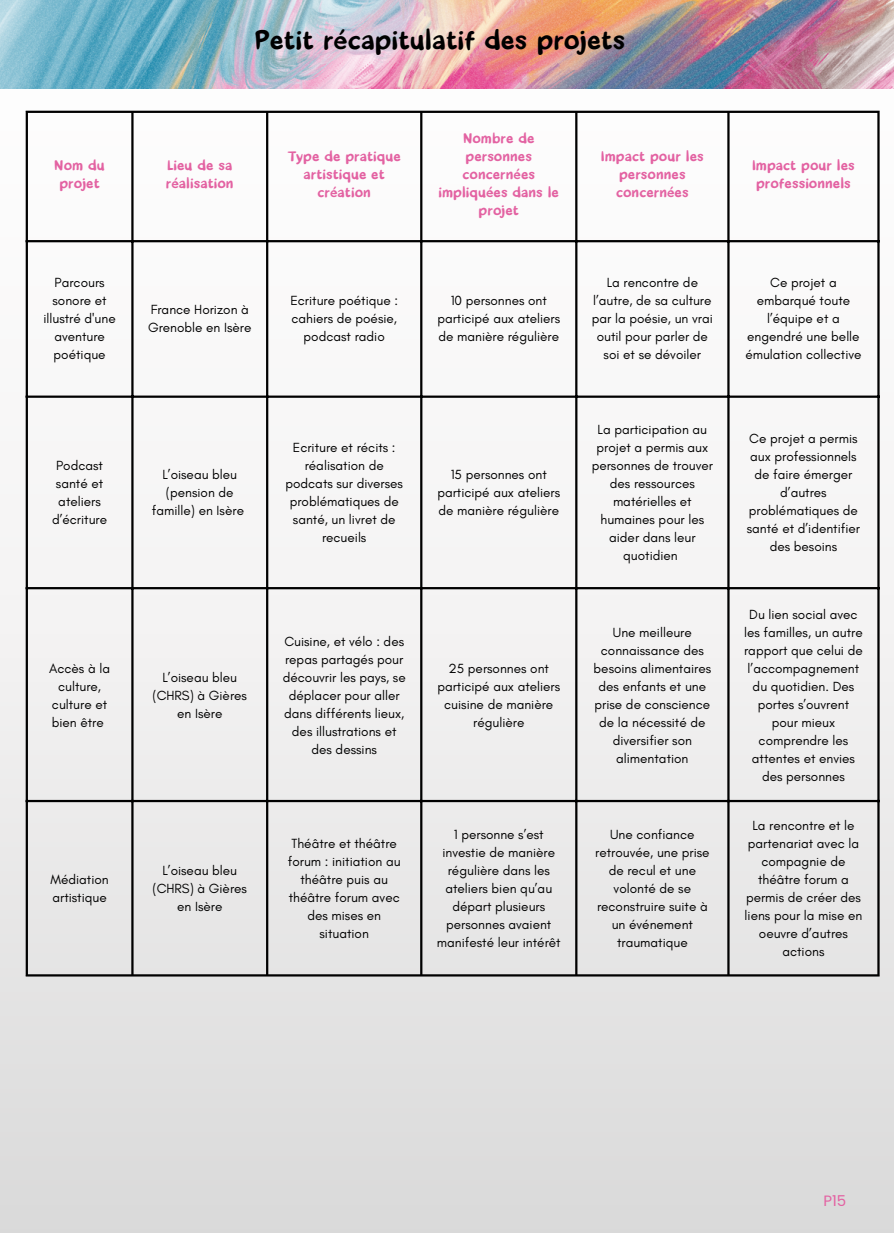
<style>
.page{position:relative;width:894px;height:1233px;background:#fff}
.page>*{position:absolute;margin:0;border:0;box-sizing:border-box;transform-origin:0 0}
.t1{font:700 25.5px "Shandy Sans";color:#000}
.t2{font:15px "Poppins";color:#e362a2}
.t3{font:13.5px/18px "Glacial Indifference";color:#000;text-align:center}
.t4{font:700 13.5px/18px "Shandy Sans";color:#e362a2;text-align:center}
</style>
<div class="page">
<div style="left:0;top:0;width:893px;height:1233px;background:linear-gradient(to bottom,#fff,#ddd)"></div>
<img style="left:0;top:0;width:893px;height:89px">
<hr style="left:26px;top:113px;width:2px;height:861px;background:#000">
<hr style="left:131px;top:113px;width:2px;height:861px;background:#000">
<hr style="left:266px;top:113px;width:2px;height:861px;background:#000">
<hr style="left:420px;top:113px;width:2px;height:861px;background:#000">
<hr style="left:575px;top:113px;width:2px;height:861px;background:#000">
<hr style="left:727px;top:113px;width:2px;height:861px;background:#000">
<hr style="left:877px;top:113px;width:2px;height:861px;background:#000">
<hr style="left:26px;top:111px;width:853px;height:2px;background:#000">
<hr style="left:26px;top:240px;width:853px;height:2px;background:#000">
<hr style="left:26px;top:396px;width:853px;height:2px;background:#000">
<hr style="left:26px;top:587px;width:853px;height:2px;background:#000">
<hr style="left:26px;top:800px;width:853px;height:2px;background:#000">
<hr style="left:26px;top:974px;width:853px;height:3px;background:#000">
<p class="t1" style="left:254px;top:27px;width:372px">Petit récapitulatif des projets</p>
<p class="t4" style="left:54px;top:158px;width:52px">Nom du projet</p>
<h1 class="t4" style="left:166px;top:158px;width:69px;text-align:left">Lieu de sa réalisation</h1>
<p class="t4" style="left:287px;top:149px;width:115px">Type de pratique artistique et création</p>
<p class="t4" style="left:438px;top:131px;width:122px">Nombre de personnes concernées impliquées dans le projet</p>
<p class="t3" style="left:43px;top:274px;width:74px">Parcours sonore et illustré d'une aventure poétique</p>
<p class="t3" style="left:148px;top:301px;width:105px;text-align:left">France Horizon à<br>Grenoble en Isère</p>
<p class="t3" style="left:290px;top:292px;width:109px">Ecriture poétique : cahiers de poésie, podcast radio</p>
<p class="t3" style="left:437px;top:292px;width:124px">10 personnes ont participé aux ateliers de manière régulière</p>
<p class="t3" style="left:52px;top:456px;width:57px">Podcast santé et ateliers d’écriture</p>
<p class="t3" style="left:152px;top:465px;width:94px">L’oiseau bleu (pension de famille) en Isère</p>
<p class="t3" style="left:285px;top:438px;width:119px">Ecriture et récits : réalisation de podcats sur diverses problématiques de santé, un livret de recueils</p>
<p class="t3" style="left:437px;top:465px;width:124px">15 personnes ont participé aux ateliers de manière régulière</p>
<p class="t3" style="left:49px;top:659px;width:62px">Accès à la culture, culture et bien être</p>
<p class="t3" style="left:152px;top:668px;width:96px">L’oiseau bleu (CHRS) à Gières en Isère</p>
<p class="t3" style="left:283px;top:632px;width:124px">Cuisine, et vélo : des repas partagés pour découvrir les pays, se déplacer pour aller dans différents lieux, des illustrations et des dessins</p>
<p class="t3" style="left:437px;top:659px;width:124px">25 personnes ont participé aux ateliers cuisine de manière régulière</p>
<p class="t4" style="left:600px;top:149px;width:104px">Impact pour les personnes concernées</p>
<p class="t4" style="left:751px;top:158px;width:104px;text-align:left">Impact pour les professionnels</p>
<p class="t3" style="left:591px;top:274px;width:122px">La rencontre de l’autre, de sa culture par la poésie, un vrai outil pour parler de soi et se dévoiler</p>
<p class="t3" style="left:745px;top:274px;width:118px">Ce projet a embarqué toute l’équipe et a engendré une belle émulation collective</p>
<p class="t3" style="left:591px;top:420px;width:123px">La participation au projet a permis aux personnes de trouver des ressources matérielles et humaines pour les aider dans leur quotidien</p>
<p class="t3" style="left:746px;top:429px;width:115px">Ce projet a permis aux professionnels de faire émerger d’autres problématiques de santé et d’identifier des besoins</p>
<p class="t3" style="left:593px;top:623px;width:119px">Une meilleure connaissance des besoins alimentaires des enfants et une prise de conscience de la nécessité de diversifier son alimentation</p>
<p class="t3" style="left:743px;top:605px;width:120px">Du lien social avec les familles, un autre rapport que celui de l’accompagnement du quotidien. Des portes s’ouvrent pour mieux comprendre les attentes et envies des personnes</p>
<p class="t3" style="left:50px;top:871px;width:60px;text-align:left">Médiation artistique</p>
<p class="t3" style="left:152px;top:862px;width:96px">L’oiseau bleu (CHRS) à Gières en Isère</p>
<p class="t3" style="left:288px;top:835px;width:114px">Théâtre et théâtre forum : initiation au théâtre puis au théâtre forum avec des mises en situation</p>
<p class="t3" style="left:436px;top:826px;width:125px">1 personne s’est investie de manière régulière dans les ateliers bien qu’au départ plusieurs personnes avaient manifesté leur intérêt</p>
<p class="t3" style="left:595px;top:826px;width:116px">Une confiance retrouvée, une prise de recul et une volonté de se reconstruire suite à un événement traumatique</p>
<p class="t3" style="left:744px;top:817px;width:119px">La rencontre et le partenariat avec la compagnie de théâtre forum a permis de créer des liens pour la mise en oeuvre d’autres actions</p>
<p class="t2" style="left:823px;top:1190px;width:24px">P15</p>
</div>
